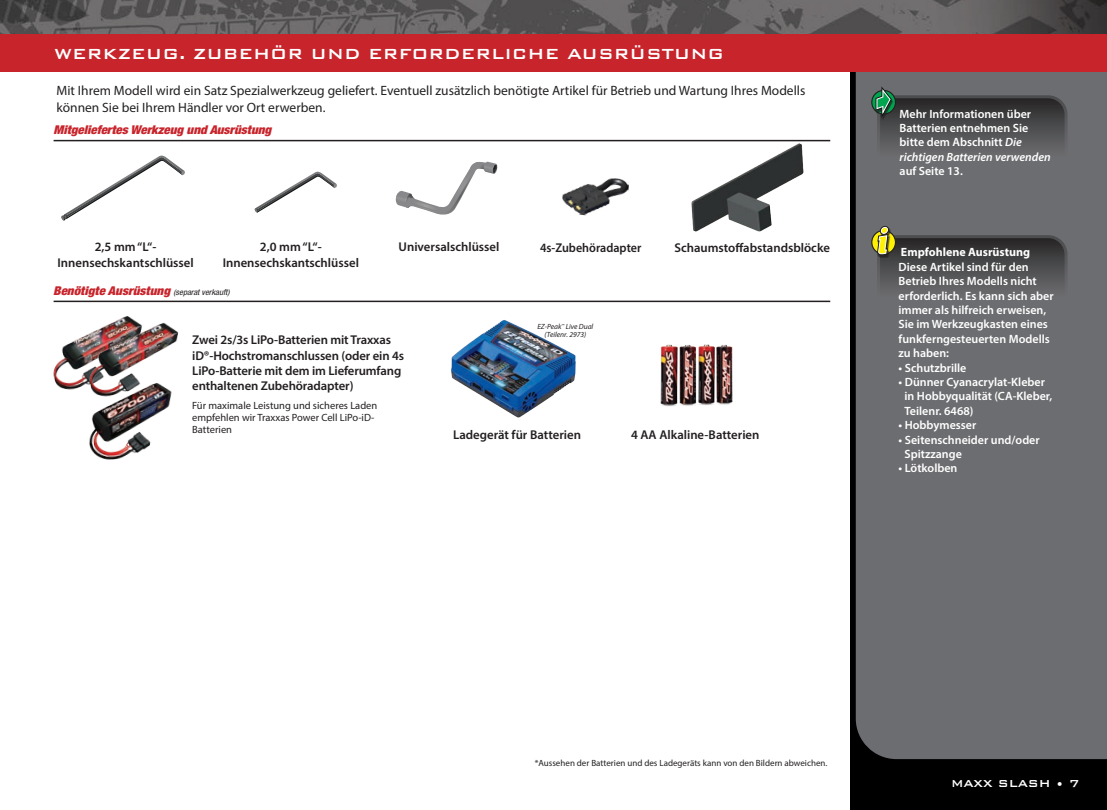
<style>
.page{position:relative;width:1107px;height:810px;background:#fff}
.page>*{position:absolute;margin:0;border:0;box-sizing:border-box;transform-origin:0 0}
.t1{font:500 19.5px "Bank Gothic BT";color:#fff}
.t2{font:13.5px/16.2px "Myriad Pro";color:#231f20}
.t3{font:500 13.5px "Bank Gothic BT";color:#fff}
.t4{font:600 12.75px/15.3px "Myriad Pro";color:#231f20;text-align:center}
.t5{font:600 12.75px "Myriad Pro";color:#231f20;scale:.95 1}
.t6{font:italic 900 condensed 12.15px "Helvetica Neue LT Std";letter-spacing:-.005em;color:#c8242b;scale:1.08 1}
.t7{font:600 12px/14.4px "Myriad Pro";color:#fff}
.t8{font:700 12px "Myriad Pro";color:#fff}
.t9{font:10.5px/12px "Myriad Pro";color:#231f20}
.t10{font:9px "Myriad Pro";color:#231f20}
.t11{font:italic 7.5px/7.5px "Myriad Pro";color:#231f20;text-align:center}
.s1{font-weight:400;font-size:8.1px;color:#231f20}
.s2{font-style:italic}
</style>
<div class="page">
<div style="left:850px;top:13px;width:257px;height:797px;background:#000"></div>
<div style="left:856px;top:72px;width:251px;height:687px;background:#6c6d70"></div>
<img style="left:0;top:0;width:1107px;height:34px">
<div style="left:0;top:34px;width:1107px;height:38px;background:#c8242b"></div>
<svg style="left:872px;top:90px;width:23px;height:24px"></svg>
<div style="left:871px;top:90px;width:25px;height:25px;border:1px solid #231f20;border-radius:50%"></div>
<svg style="left:874px;top:82px;width:192px;height:96px"></svg>
<svg style="left:872px;top:231px;width:23px;height:23px"></svg>
<div style="left:871px;top:230px;width:25px;height:25px;border:1px solid #231f20;border-radius:50%"></div>
<div style="left:878px;top:227px;width:13px;height:31px;background:#231f20;opacity:.75"></div>
<div style="left:880px;top:226px;width:9px;height:9px;border:3px solid #231f20;border-radius:50%"></div>
<div style="left:881px;top:227px;width:7px;height:6px;background:#fff101;border-radius:50%"></div>
<div style="left:881px;top:227px;width:7px;height:7px;border:1px solid #fff;border-radius:50%"></div>
<svg style="left:876px;top:232px;width:190px;height:86px"></svg>
<hr style="left:54px;top:301px;width:776px;height:1px;background:#231f20">
<hr style="left:54px;top:140px;width:776px;height:1px;background:#231f20">
<svg style="left:61px;top:156px;width:124px;height:65px"></svg>
<svg style="left:254px;top:172px;width:83px;height:41px"></svg>
<svg style="left:395px;top:161px;width:103px;height:54px"></svg>
<img style="left:660px;top:344px;width:73px;height:62px">
<img style="left:451px;top:320px;width:125px;height:98px">
<img style="left:678px;top:139px;width:148px;height:93px">
<img style="left:562px;top:178px;width:67px;height:38px">
<img style="left:53px;top:364px;width:4px;height:21px">
<img style="left:57px;top:316px;width:121px;height:73px">
<img style="left:64px;top:380px;width:114px;height:80px">
<p class="t1" style="left:54px;top:43px;width:672px">WERKZEUG. ZUBEHÖR UND ERFORDERLICHE AUSRÜSTUNG</p>
<p class="t2" style="left:56px;top:83px;width:751px">Mit Ihrem Modell wird ein Satz Spezialwerkzeug geliefert. Eventuell zusätzlich benötigte Artikel für Betrieb und Wartung Ihres Modells können Sie bei Ihrem Händler vor Ort erwerben.</p>
<p class="t6" style="left:54px;top:122px;width:203px">Mitgeliefertes Werkzeug und Ausrüstung</p>
<p class="t4" style="left:58px;top:239px;width:138px">2,5 mm “L“-<br>Innensechskantschlüssel</p>
<p class="t4" style="left:260px;top:239px;width:63px">2,0 mm “L“-</p>
<p class="t4" style="left:399px;top:239px;width:102px">Universalschlüssel</p>
<p class="t4" style="left:223px;top:254px;width:138px">Innensechskantschlüssel</p>
<p class="t6" style="left:53px;top:283px;width:165px">Benötigte Ausrüstung <span class="s1">(separat verkauft)</span></p>
<p class="t5" style="left:540px;top:239px;width:108px">4s-Zubehöradapter</p>
<p class="t4" style="left:674px;top:239px;width:157px">Schaumstoffabstandsblöcke</p>
<p class="t4" style="left:192px;top:332px;width:213px;text-align:left">Zwei 2s/3s LiPo-Batterien mit Traxxas iD®-Hochstromanschlussen (oder ein 4s LiPo-Batterie mit dem im Lieferumfang enthaltenen Zubehöradapter)</p>
<p class="t9" style="left:192px;top:399px;width:187px">Für maximale Leistung und sicheres Laden empfehlen wir Traxxas Power Cell LiPo-iD-<br>Batterien</p>
<p class="t11" style="left:537px;top:323px;width:57px">EZ-Peak<sup>™</sup> Live Dual (Teilenr. 2973)</p>
<p class="t4" style="left:453px;top:427px;width:129px">Ladegerät für Batterien</p>
<p class="t4" style="left:631px;top:427px;width:130px">4 AA Alkaline-Batterien</p>
<p class="t7" style="left:900px;top:106px;width:153px">Mehr Informationen über<br>Batterien entnehmen Sie bitte dem Abschnitt <span class="s2">Die richtigen Batterien verwenden </span>auf Seite 13.</p>
<p class="t8" style="left:901px;top:244px;width:131px">Empfohlene Ausrüstung</p>
<p class="t7" style="left:899px;top:259px;width:157px">Diese Artikel sind für den<br>Betrieb Ihres Modells nicht erforderlich. Es kann sich aber immer als hilfreich erweisen,<br>Sie im Werkzeugkasten eines funkferngesteuerten Modells zu haben:</p>
<p class="t7" style="left:899px;top:360px;width:69px">• Schutzbrille</p>
<p class="t7" style="left:905px;top:374px;width:149px;text-indent:-6px">• Dünner Cyanacrylat-Kleber in Hobbyqualität (CA-Kleber,<br>Teilenr. 6468)</p>
<p class="t7" style="left:899px;top:418px;width:79px">• Hobbymesser</p>
<p class="t7" style="left:905px;top:432px;width:137px;text-indent:-6px">• Seitenschneider und/oder<br>Spitzzange</p>
<p class="t7" style="left:899px;top:461px;width:60px">• Lötkolben</p>
<p class="t10" style="left:535px;top:757px;width:294px">*Aussehen der Batterien und des Ladegeräts kann von den Bildern abweichen.</p>
<p class="t3" style="left:951px;top:776px;width:130px">MAXX SLASH • 7</p>
</div>
